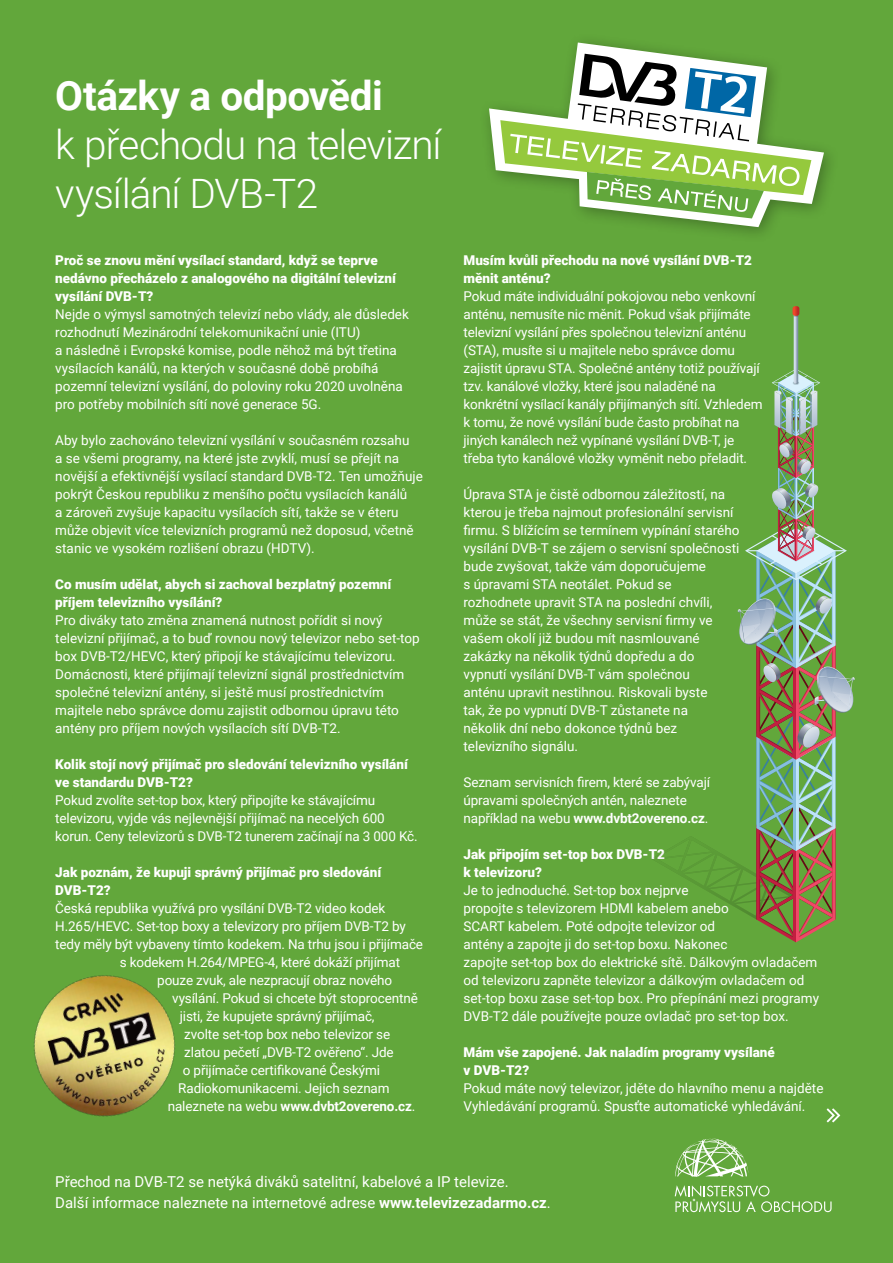
<style>
.page{position:relative;width:893px;height:1263px;background:#62a73b}
.page>*{position:absolute;margin:0;border:0;box-sizing:border-box;transform-origin:0 0}
.t1{font:300 40.5px/48.6px "Roboto";letter-spacing:-.025em;color:#fff}
.t2{font:700 40.5px "Roboto";letter-spacing:-.015em;color:#fff}
.t3{font:15px/21px "Roboto";color:#fff}
.t4{font:13.5px/18px "Roboto";color:#fff}
.t5{font:900 13.5px/18px "Roboto";color:#fff}
.t6{font:700 13.5px "Roboto";letter-spacing:-.01em;color:#fff}
.s1{font-weight:400}
.s2{font-weight:700}
</style>
<div class="page">
<svg style="left:489px;top:43px;width:335px;height:184px"></svg>
<svg style="left:500px;top:54px;width:311px;height:164px"></svg>
<img style="left:33px;top:975px;width:142px;height:142px">
<svg style="left:827px;top:1108px;width:13px;height:14px"></svg>
<svg style="left:794px;top:313px;width:4px;height:71px"></svg>
<svg style="left:792px;top:306px;width:7px;height:11px"></svg>
<svg style="left:661px;top:369px;width:194px;height:573px"></svg>
<svg style="left:675px;top:1185px;width:156px;height:27px"></svg>
<svg style="left:675px;top:1138px;width:73px;height:38px"></svg>
<h1 class="t2" style="left:55px;top:68px;width:329px">Otázky a odpovědi</h1>
<h1 class="t1" style="left:55px;top:119px;width:388px">k přechodu na televizní vysílání DVB-T2</h1>
<p class="t5" style="left:55px;top:251px;width:342px">Proč se znovu mění vysílací standard, když se teprve nedávno přecházelo z analogového na digitální televizní vysílání DVB-T?</p>
<p class="t4" style="left:55px;top:305px;width:355px">Nejde o výmysl samotných televizí nebo vlády, ale důsledek rozhodnutí Mezinárodní telekomunikační unie (ITU)<br>a následně i Evropské komise, podle něhož má být třetina vysílacích kanálů, na kterých v současné době probíhá pozemní televizní vysílání, do poloviny roku 2020 uvolněna pro potřeby mobilních sítí nové generace 5G.</p>
<p class="t4" style="left:55px;top:431px;width:369px">Aby bylo zachováno televizní vysílání v současném rozsahu<br>a se všemi programy, na které jste zvyklí, musí se přejít na novější a efektivnější vysílací standard DVB-T2. Ten umožňuje pokrýt Českou republiku z menšího počtu vysílacích kanálů<br>a zároveň zvyšuje kapacitu vysílacích sítí, takže se v éteru může objevit více televizních programů než doposud, včetně stanic ve vysokém rozlišení obrazu (HDTV).</p>
<p class="t5" style="left:55px;top:575px;width:338px">Co musím udělat, abych si zachoval bezplatný pozemní příjem televizního vysílání?</p>
<p class="t4" style="left:55px;top:611px;width:366px">Pro diváky tato změna znamená nutnost pořídit si nový televizní přijímač, a to buď rovnou nový televizor nebo set-top box DVB-T2/HEVC, který připojí ke stávajícímu televizoru.<br>Domácnosti, které přijímají televizní signál prostřednictvím společné televizní antény, si ještě musí prostřednictvím majitele nebo správce domu zajistit odbornou úpravu této antény pro příjem nových vysílacích sítí DVB-T2.</p>
<p class="t5" style="left:55px;top:755px;width:354px">Kolik stojí nový přijímač pro sledování televizního vysílání ve standardu DVB-T2?</p>
<p class="t4" style="left:55px;top:791px;width:364px">Pokud zvolíte set-top box, který připojíte ke stávajícímu televizoru, vyjde vás nejlevnější přijímač na necelých 600 korun. Ceny televizorů s DVB-T2 tunerem začínají na 3 000 Kč.</p>
<p class="t5" style="left:55px;top:863px;width:327px">Jak poznám, že kupuji správný přijímač pro sledování<br>DVB-T2?</p>
<p class="t4" style="left:55px;top:899px;width:332px">Česká republika využívá pro vysílání DVB-T2 video kodek</p>
<p class="t4" style="left:55px;top:917px;width:352px">H.265/HEVC. Set-top boxy a televizory pro příjem DVB-T2 by</p>
<p class="t4" style="left:55px;top:935px;width:369px">tedy měly být vybaveny tímto kodekem. Na trhu jsou i přijímače</p>
<p class="t4" style="left:120px;top:953px;width:282px">s kodekem H.264/MPEG-4, které dokáží přijímat</p>
<p class="t4" style="left:157px;top:971px;width:236px">pouze zvuk, ale nezpracují obraz nového</p>
<p class="t4" style="left:172px;top:989px;width:247px">vysílání. Pokud si chcete být stoprocentně</p>
<p class="t4" style="left:180px;top:1007px;width:196px">jisti, že kupujete správný přijímač,</p>
<p class="t4" style="left:184px;top:1025px;width:207px">zvolte set-top box nebo televizor se</p>
<p class="t4" style="left:184px;top:1043px;width:211px">zlatou pečetí „DVB-T2 ověřeno“. Jde</p>
<p class="t4" style="left:183px;top:1061px;width:199px">o přijímače certifikované Českými</p>
<p class="t4" style="left:178px;top:1079px;width:213px">Radiokomunikacemi. Jejich seznam</p>
<p class="t6" style="left:168px;top:1097px;width:249px"><span class="s1">naleznete na webu</span> www.dvbt2overeno.cz<span class="s1">.</span></p>
<p class="t5" style="left:463px;top:251px;width:290px">Musím kvůli přechodu na nové vysílání DVB-T2 měnit anténu?</p>
<p class="t4" style="left:463px;top:287px;width:301px">Pokud máte individuální pokojovou nebo venkovní anténu, nemusíte nic měnit. Pokud však přijímáte televizní vysílání přes společnou televizní anténu (STA), musíte si u majitele nebo správce domu zajistit úpravu STA. Společné antény totiž používají tzv. kanálové vložky, které jsou naladěné na konkrétní vysílací kanály přijímaných sítí. Vzhledem k tomu, že nové vysílání bude často probíhat na jiných kanálech než vypínané vysílání DVB-T, je třeba tyto kanálové vložky vyměnit nebo přeladit.</p>
<p class="t4" style="left:463px;top:485px;width:277px">Úprava STA je čistě odbornou záležitostí, na kterou je třeba najmout profesionální servisní firmu. S blížícím se termínem vypínání starého vysílání DVB-T se zájem o servisní společnosti bude zvyšovat, takže vám doporučujeme<br>s úpravami STA neotálet. Pokud se rozhodnete upravit STA na poslední chvíli, může se stát, že všechny servisní firmy ve vašem okolí již budou mít nasmlouvané zakázky na několik týdnů dopředu a do vypnutí vysílání DVB-T vám společnou<br>anténu upravit nestihnou. Riskovali byste<br>tak, že po vypnutí DVB-T zůstanete na<br>několik dní nebo dokonce týdnů bez televizního signálu.</p>
<p class="t4" style="left:463px;top:773px;width:248px">Seznam servisních firem, které se zabývají úpravami společných antén, naleznete například na webu <span class="s2">www.dvbt2overeno.cz</span>.</p>
<p class="t5" style="left:463px;top:845px;width:203px">Jak připojím set-top box DVB-T2 k televizoru?</p>
<p class="t4" style="left:463px;top:881px;width:357px">Je to jednoduché. Set-top box nejprve<br>propojte s televizorem HDMI kabelem anebo<br>SCART kabelem. Poté odpojte televizor od<br>antény a zapojte ji do set-top boxu. Nakonec<br>zapojte set-top box do elektrické sítě. Dálkovým ovladačem od televizoru zapněte televizor a dálkovým ovladačem od set-top boxu zase set-top box. Pro přepínání mezi programy DVB-T2 dále používejte pouze ovladač pro set-top box.</p>
<p class="t5" style="left:463px;top:1043px;width:313px">Mám vše zapojené. Jak naladím programy vysílané v DVB-T2?</p>
<p class="t4" style="left:463px;top:1079px;width:361px">Pokud máte nový televizor, jděte do hlavního menu a najděte<br>Vyhledávání programů. Spusťte automatické vyhledávání.</p>
<p class="t3" style="left:55px;top:1170px;width:497px">Přechod na DVB-T2 se netýká diváků satelitní, kabelové a IP televize.<br>Další informace naleznete na internetové adrese <span class="s2">www.televizezadarmo.cz</span>.</p>
</div>
